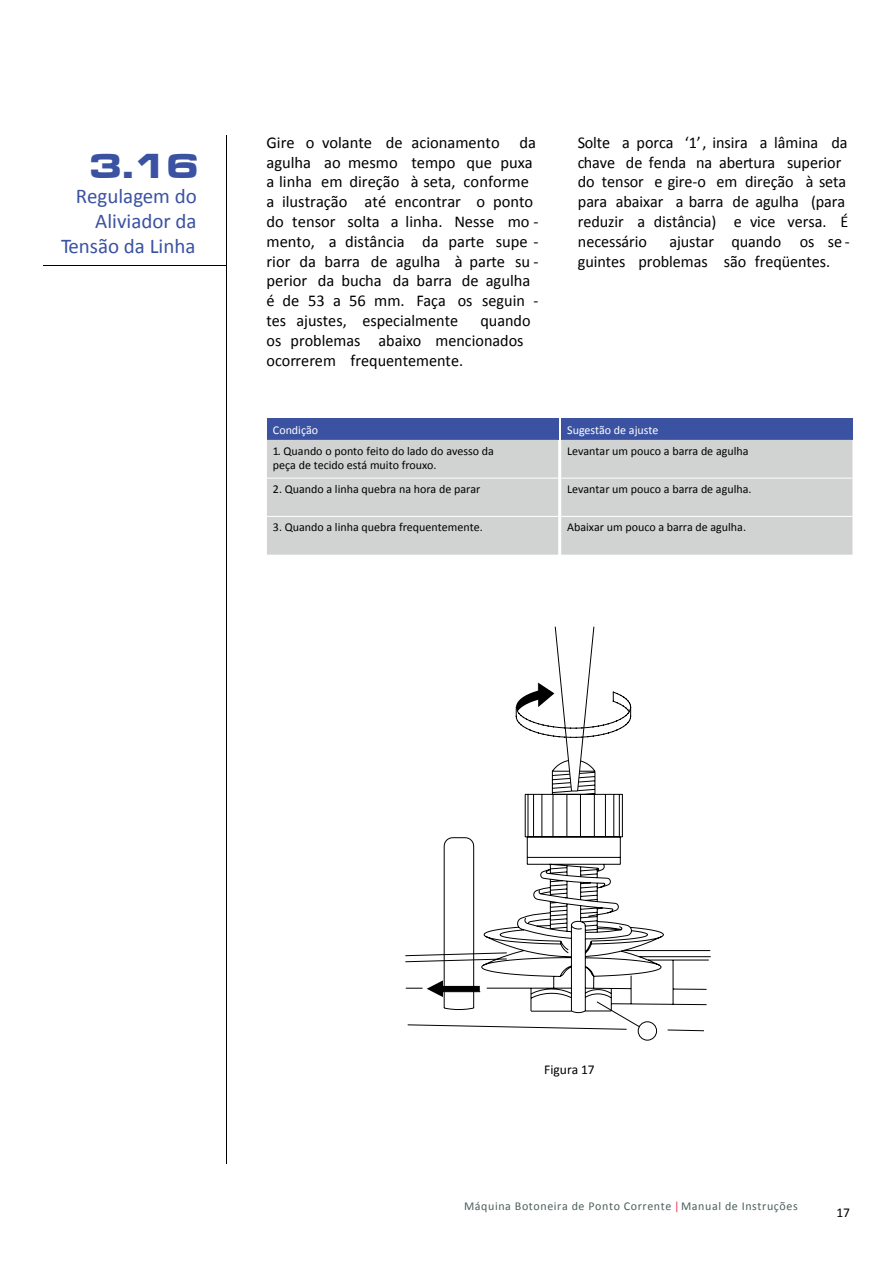
<style>
.page{position:relative;width:893px;height:1263px;background:#fff}
.page>*{position:absolute;margin:0;border:0;box-sizing:border-box;transform-origin:0 0}
.t1{font:36px "Microgramma D Bold Exte";color:#3b52a2}
.t2{font:21px/25.2px "Calibri";color:#3b52a2;text-align:right}
.t3{font:16.5px/19.8px "Calibri";color:#000001}
.t4{font:13.5px "Calibri";color:#000001}
.t5{font:12px/14.4px "Calibri";color:#000001}
.t6{font:12px "Calibri";letter-spacing:.05em;color:#4b605e}
.t7{font:12px "Calibri";color:#fff}
.s1{color:#ee385c}
</style>
<div class="page">
<div style="left:267px;top:419px;width:291px;height:21px;background:#3b52a2"></div>
<div style="left:561px;top:419px;width:291px;height:21px;background:#3b52a2"></div>
<div style="left:267px;top:440px;width:585px;height:115px;background:#d1d2d2"></div>
<hr style="left:267px;top:478px;width:291px;height:1px;background:#fff">
<hr style="left:561px;top:478px;width:291px;height:1px;background:#fff">
<hr style="left:267px;top:516px;width:291px;height:1px;background:#fff">
<hr style="left:561px;top:516px;width:291px;height:1px;background:#fff">
<hr style="left:43px;top:265px;width:183px;height:1px;background:#000001">
<hr style="left:226px;top:135px;width:1px;height:1029px;background:#000001">
<svg style="left:405px;top:770px;width:306px;height:258px"></svg>
<svg style="left:595px;top:691px;width:36px;height:46px"></svg>
<svg style="left:443px;top:627px;width:152px;height:383px"></svg>
<svg style="left:427px;top:980px;width:53px;height:17px"></svg>
<svg style="left:530px;top:1001px;width:175px;height:30px"></svg>
<div style="left:638px;top:1021px;width:19px;height:19px;border:1px solid #000001;border-radius:50%"></div>
<h1 class="t1" style="left:90px;top:141px;width:111px">3.16</h1>
<p class="t2" style="left:61px;top:183px;width:137px">Regulagem do<br>Aliviador da<br>Tensão da Linha</p>
<p class="t3" style="left:266px;top:132px;width:273px">Gire o volante de acionamento da agulha ao mesmo tempo que puxa a linha em direção à seta, conforme a ilustração até encontrar o ponto do tensor solta a linha. Nesse mo - mento, a distância da parte supe - rior da barra de agulha à parte su - perior da bucha da barra de agulha é de 53 a 56 mm. Faça os seguin - tes ajustes, especialmente</p>
<p class="t3" style="left:266px;top:310px;width:266px;text-indent:214px">quando os problemas abaixo mencionados ocorrerem frequentemente.</p>
<p class="t3" style="left:578px;top:132px;width:272px">Solte a porca ‘1’, insira a lâmina da chave de fenda na abertura superior do tensor e gire-o em direção à seta para abaixar a barra de agulha (para reduzir a distância) e vice versa. É necessário</p>
<p class="t3" style="left:578px;top:231px;width:273px;text-indent:91px">ajustar quando os se - guintes problemas são freqüentes.</p>
<p class="t7" style="left:273px;top:421px;width:47px">Condição</p>
<p class="t7" style="left:567px;top:421px;width:93px">Sugestão de ajuste</p>
<p class="t5" style="left:273px;top:443px;width:223px">1. Quando o ponto feito do lado do avesso da peça de tecido está muito frouxo.</p>
<p class="t5" style="left:567px;top:443px;width:183px">Levantar um pouco a barra de agulha</p>
<p class="t5" style="left:273px;top:482px;width:209px">2. Quando a linha quebra na hora de parar</p>
<p class="t5" style="left:567px;top:482px;width:186px">Levantar um pouco a barra de agulha.</p>
<p class="t5" style="left:273px;top:520px;width:211px">3. Quando a linha quebra frequentemente.</p>
<p class="t5" style="left:567px;top:520px;width:180px">Abaixar um pouco a barra de agulha.</p>
<p class="t4" style="left:544px;top:1060px;width:52px">Figura 17</p>
<p class="t6" style="left:464px;top:1197px;width:335px">Máquina Botoneira de Ponto Corrente <span class="s1">|</span>Manual de Instruções</p>
<p class="t4" style="left:837px;top:1203px;width:15px">17</p>
</div>
